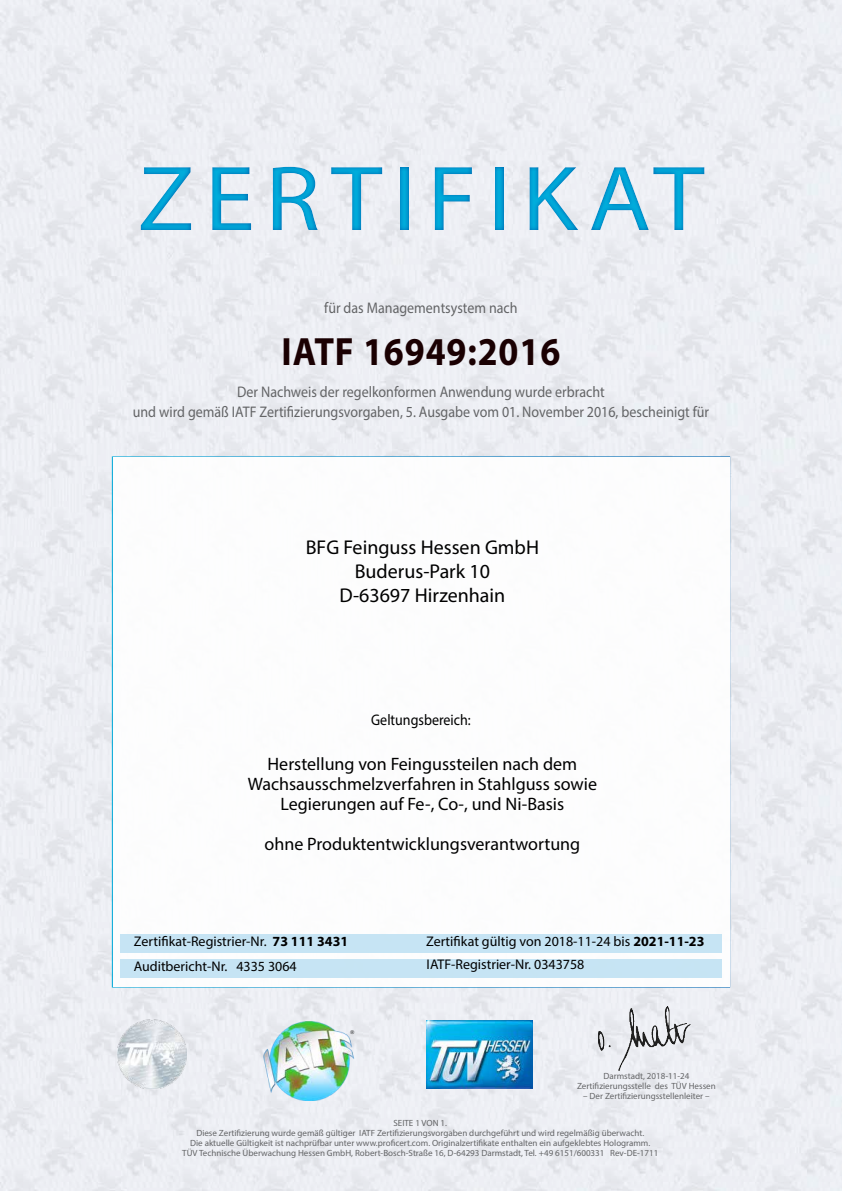
<style>
.page{position:relative;width:842px;height:1191px;background:#fff}
.page>*{position:absolute;margin:0;border:0;box-sizing:border-box;transform-origin:0 0}
.t1{font:93px "Myriad Pro";letter-spacing:.1em;color:#00addc;scale:1.1 1}
.t2{font:700 39.6px "Myriad Pro";letter-spacing:.025em;color:#1a0002;scale:.91 1}
.t3{font:20px/24px "Myriad Pro";color:#000;text-align:center}
.t4{font:18px/20px "Myriad Pro";color:#000;text-align:center}
.t5{font:15.4px/20px "Myriad Pro";color:#636466;text-align:center;scale:.91 1}
.t6{font:15.4px "Myriad Pro";color:#000;scale:.91 1}
.t7{font:14px/24.6px "Myriad Pro";color:#000}
.t8{font:9px/10px "Myriad Pro";color:#636466;text-align:center}
.s1{font-weight:700}
</style>
<div class="page">
<img style="left:0;top:0;width:842px;height:1191px">
<img style="left:731px;top:695px;width:103px;height:47px">
<img style="left:734px;top:566px;width:108px;height:47px">
<img style="left:427px;top:1020px;width:106px;height:69px">
<div style="left:112px;top:456px;width:618px;height:531px;background:#fff;border:2px solid #fff"></div>
<div style="left:120px;top:958px;width:602px;height:19px;background:#c0e2f3"></div>
<div style="left:121px;top:934px;width:601px;height:19px;background:#c0e2f3"></div>
<img style="left:731px;top:455px;width:111px;height:40px">
<img style="left:731px;top:793px;width:81px;height:72px">
<img style="left:598px;top:1006px;width:92px;height:64px">
<img style="left:261px;top:1021px;width:96px;height:79px">
<div style="left:0;top:141px;width:842px;height:113px;background:#006bb6;opacity:.75"></div>
<img style="left:117px;top:1019px;width:70px;height:69px">
<svg style="left:350px;top:1030px;width:4px;height:4px"></svg>
<h1 class="t1" style="left:138px;top:141px;width:517px">ZERTIFIKAT</h1>
<h3 class="t5" style="left:324px;top:298px;width:214px">für das Managementsystem nach</h3>
<h2 class="t2" style="left:282px;top:326px;width:308px">IATF 16949:2016</h2>
<h3 class="t5" style="left:133px;top:381px;width:635px">Der Nachweis der regelkonformen Anwendung wurde erbracht<br>und wird gemäß IATF Zertifizierungsvorgaben, 5. Ausgabe vom 01. November 2016, bescheinigt für</h3>
<h3 class="t3" style="left:306px;top:535px;width:235px">BFG Feinguss Hessen GmbH<br>Buderus-Park 10<br>D-63697 Hirzenhain</h3>
<h3 class="t6" style="left:371px;top:710px;width:111px">Geltungsbereich:</h3>
<h3 class="t4" style="left:248px;top:754px;width:351px">Herstellung von Feingussteilen nach dem<br>Wachsausschmelzverfahren in Stahlguss sowie<br>Legierungen auf Fe-, Co-, und Ni-Basis</h3>
<h3 class="t4" style="left:264px;top:834px;width:317px">ohne Produktentwicklungsverantwortung</h3>
<h3 class="t7" style="left:134px;top:929px;width:216px">Zertifikat-Registrier-Nr. <span class="s1">73 111 3431<br></span>Auditbericht-Nr. 4335 3064</h3>
<h3 class="t7" style="left:426px;top:929px;width:280px">Zertifikat gültig von 2018-11-24 bis <span class="s1">2021-11-23</span></h3>
<h3 class="t7" style="left:427px;top:952px;width:159px">IATF-Registrier-Nr. 0343758</h3>
<p class="t8" style="left:577px;top:1071px;width:140px">Darmstadt, 2018-11-24<br>Zertifizierungsstelle des TÜV Hessen</p>
<p class="t8" style="left:583px;top:1091px;width:128px">– Der Zertifizierungsstellenleiter –</p>
<p class="t8" style="left:182px;top:1118px;width:478px">SEITE 1 VON 1.<br>Diese Zertifizierung wurde gemäß gültiger IATF Zertifizierungsvorgaben durchgeführt und wird regelmäßig überwacht.<br>Die aktuelle Gültigkeit ist nachprüfbar unter www.proficert.com. Originalzertifikate enthalten ein aufgeklebtes Hologramm.<br>TÜV Technische Überwachung Hessen GmbH, Robert-Bosch-Straße 16, D-64293 Darmstadt, Tel. +49 6151/600331 Rev-DE-1711</p>
</div>
